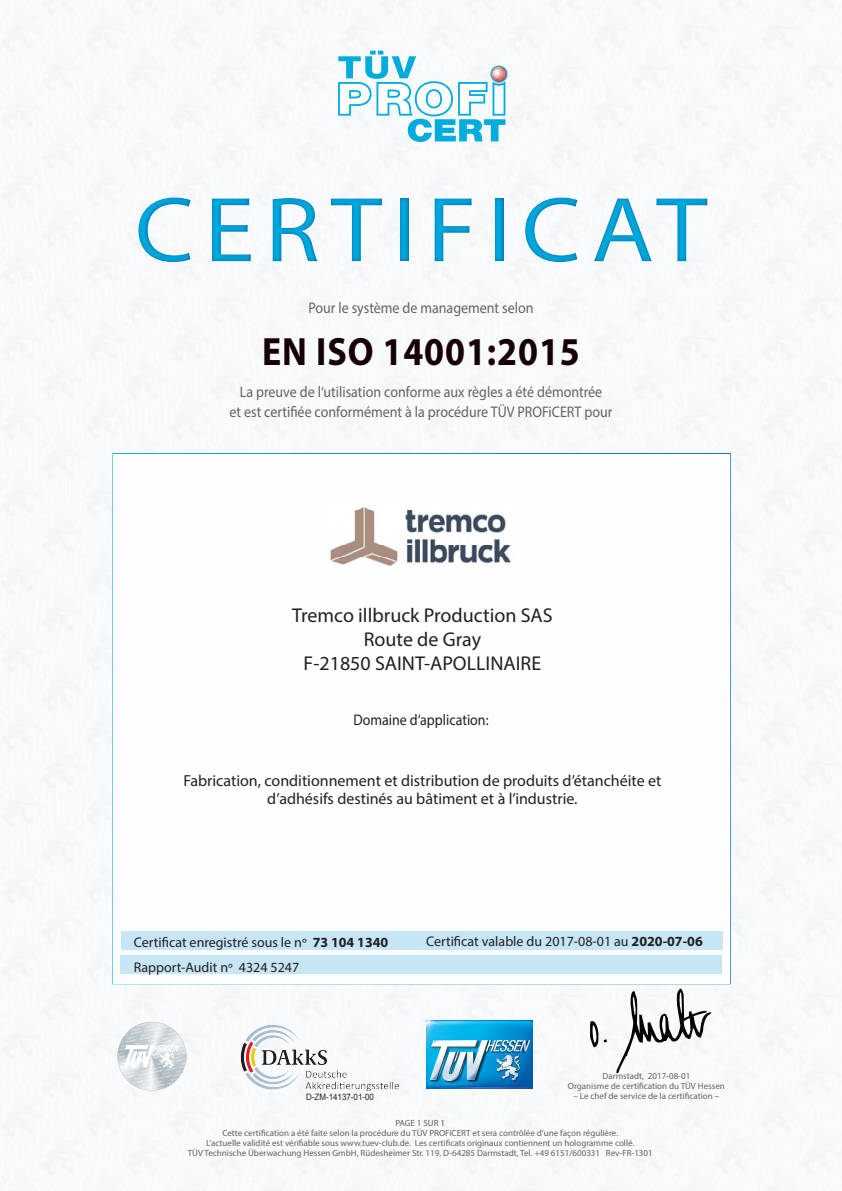
<style>
.page{position:relative;width:842px;height:1191px;background:#fff}
.page>*{position:absolute;margin:0;border:0;box-sizing:border-box;transform-origin:0 0}
.t1{font:93px "Myriad Pro";letter-spacing:.1em;color:#00acdd;scale:1.1 1}
.t2{font:700 39.6px "Myriad Pro";letter-spacing:.025em;color:#170003;scale:.91 1}
.t3{font:20px/24px "Myriad Pro";color:#231f20;text-align:center}
.t4{font:16px/18px "Myriad Pro";color:#231f20;text-align:center}
.t5{font:15.4px/20px "Myriad Pro";color:#636366;text-align:center;scale:.91 1}
.t6{font:15.4px "Myriad Pro";color:#231f20;scale:.91 1}
.t7{font:14px/24.6px "Myriad Pro";color:#231f20}
.t8{font:9px/10px "Myriad Pro";color:#636366;text-align:center}
.t9{font:8.8px "Arial";color:#231f20;scale:.91 1}
.s1{font-size:15px}
.s2{font-weight:700}
</style>
<div class="page">
<img style="left:0;top:0;width:840px;height:1191px">
<svg style="left:338px;top:51px;width:169px;height:91px"></svg>
<img style="left:241px;top:1024px;width:158px;height:67px">
<img style="left:427px;top:1020px;width:106px;height:69px">
<div style="left:112px;top:453px;width:619px;height:531px;background:#fff;border:2px solid #fff"></div>
<div style="left:120px;top:955px;width:602px;height:19px;background:#c1e4f4"></div>
<div style="left:121px;top:931px;width:601px;height:19px;background:#c1e4f4"></div>
<img style="left:597px;top:1009px;width:19px;height:64px">
<div style="left:0;top:172px;width:842px;height:114px;background:#006bb6;opacity:.75"></div>
<img style="left:117px;top:1021px;width:70px;height:69px">
<img style="left:329px;top:506px;width:182px;height:61px">
<svg style="left:590px;top:1021px;width:17px;height:26px"></svg>
<svg style="left:616px;top:988px;width:95px;height:85px"></svg>
<h1 class="t1" style="left:135px;top:173px;width:522px">CERTIFICAT</h1>
<h3 class="t5" style="left:308px;top:298px;width:249px">Pour le système de management selon</h3>
<h2 class="t2" style="left:262px;top:326px;width:351px">EN ISO 14001:2015</h2>
<h3 class="t5" style="left:229px;top:381px;width:422px">La preuve de l‘utilisation conforme aux règles a été démontrée<br>et est certifiée conformément à la procédure TÜV PROFiCERT pour</h3>
<h3 class="t3" style="left:292px;top:603px;width:262px">Tremco illbruck Production SAS<br>Route de Gray<br>F-21850 SAINT-APOLLINAIRE</h3>
<h3 class="t6" style="left:353px;top:710px;width:150px">Domaine d‘application:</h3>
<h3 class="t4" style="left:183px;top:772px;width:480px">Fabrication, conditionnement et distribution de produits d’étanchéite et d’adhésifs destinés au bâtiment et à l’industrie.</h3>
<h3 class="t7" style="left:134px;top:929px;width:256px">Certificat enregistré sous le n<span class="s1">°</span> <span class="s2">73 104 1340<br></span>Rapport-Audit n<span class="s1">°</span> 4324 5247</h3>
<h3 class="t7" style="left:426px;top:929px;width:278px">Certificat valable du 2017-08-01 au <span class="s2">2020-07-06</span></h3>
<p class="t8" style="left:568px;top:1071px;width:159px">Darmstadt, 2017-08-01<br>Organisme de certification du TÜV Hessen</p>
<p class="t9" style="left:306px;top:1090px;width:76px">D-ZM-14137-01-00</p>
<p class="t8" style="left:573px;top:1091px;width:147px">– Le chef de service de la certification –</p>
<p class="t8" style="left:188px;top:1118px;width:467px">PAGE 1 SUR 1<br>Cette certification a été faite selon la procédure du TÜV PROFiCERT et sera contrôlée d’une façon régulière.<br>L’actuelle validité est vérifiable sous www.tuev-club.de. Les certificats originaux contiennent un hologramme collé.<br>TÜV Technische Überwachung Hessen GmbH, Rüdesheimer Str. 119, D-64285 Darmstadt, Tel. +49 6151/600331 Rev-FR-1301</p>
</div>
